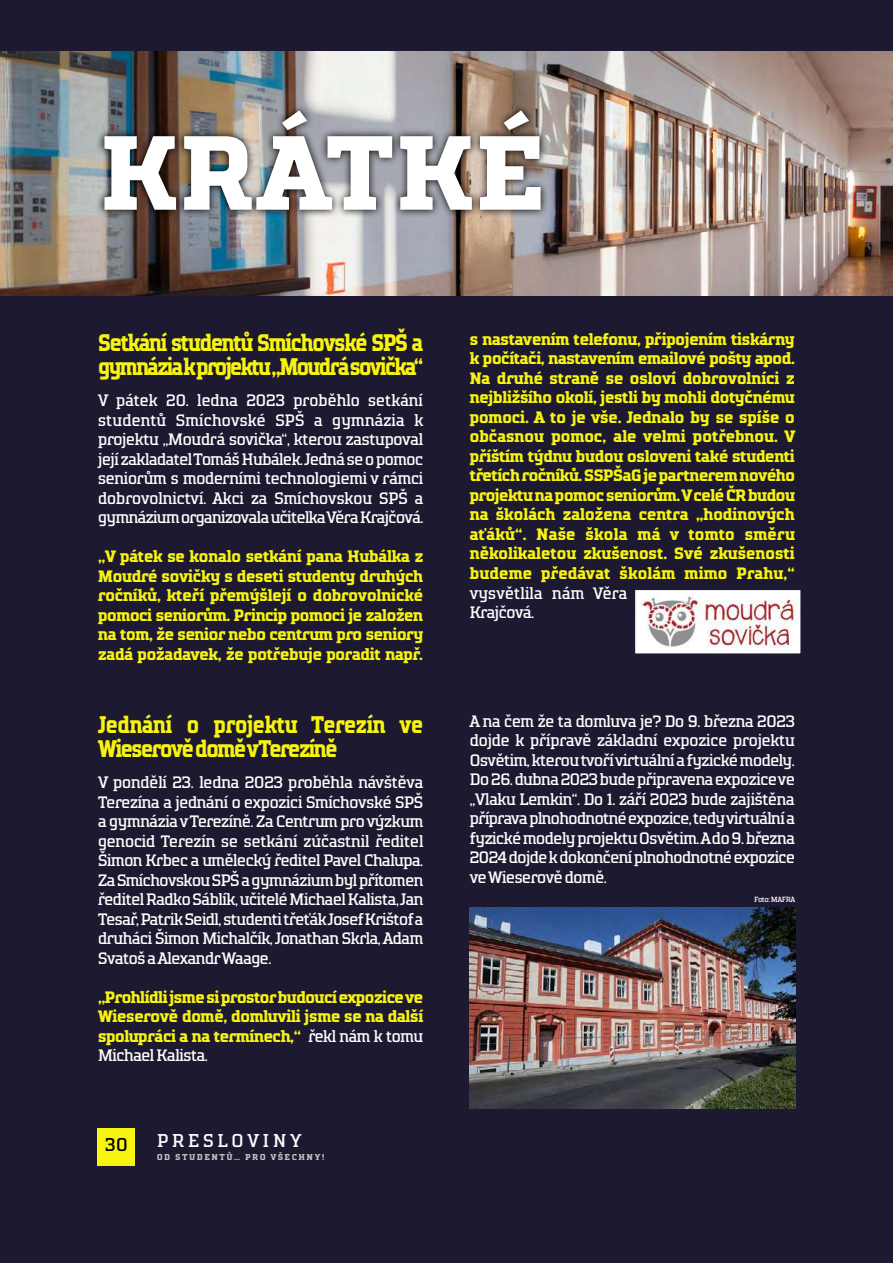
<style>
.page{position:relative;width:893px;height:1263px;background:#1d1931}
.page>*{position:absolute;margin:0;border:0;box-sizing:border-box;transform-origin:0 0}
.t1{font:700 105px "TT Polls";letter-spacing:-.01em;color:#fff;scale:1.1 1}
.t2{font:700 24px/24px "TT Polls";letter-spacing:-.09em;color:#f7f410;scale:.92 1}
.t3{font:700 24px/24px "TT Polls";letter-spacing:-.07em;color:#f7f410;scale:.92 1}
.t4{font:18.6px "TT Polls";letter-spacing:.16em;color:#fff;scale:1.05 1}
.t5{font:18.6px "TT Polls";color:#000;scale:1.05 1}
.t6{font:16.5px/19.5px "TT Polls";letter-spacing:-.065em;color:#fff;text-align:justify;scale:1.05 1}
.t7{font:700 16.5px/19.5px "TT Polls";letter-spacing:-.05em;color:#f7f410;text-align:justify;scale:1.05 1}
.t8{font:16.5px/19.5px "TT Polls";letter-spacing:-.03em;color:#fff;scale:1.05 1}
.t9{font:700 8.55px "TT Polls";letter-spacing:.16em;color:#c0c0c0;scale:1.05 1}
.t10{font:7.5px "TT Polls";letter-spacing:-.06em;color:#fff;scale:1.05 1}
.s1{font-weight:400;color:#fff}
</style>
<div class="page">
<img style="left:637px;top:592px;width:162px;height:60px">
<div style="left:628px;top:583px;width:180px;height:78px;border:8px solid #1d1931"></div>
<img style="left:0;top:52px;width:893px;height:243px">
<img style="left:469px;top:908px;width:326px;height:201px">
<img style="left:95px;top:103px;width:454px;height:115px">
<div style="left:98px;top:1128px;width:37px;height:37px;background:#f7f410"></div>
<h1 class="t1" style="left:99px;top:108px;width:409px">KRÁTKÉ</h1>
<h2 class="t2" style="left:98px;top:331px;width:356px">Setkání studentů Smíchovské SPŠ a gymnázia k projektu „Moudrá sovička“</h2>
<p class="t6" style="left:98px;top:391px;width:312px">V pátek 20. ledna 2023 proběhlo setkání studentů Smíchovské SPŠ a gymnázia k projektu „Moudrá sovička“, kterou zastupoval její zakladatel Tomáš Hubálek. Jedná se o pomoc seniorům s moderními technologiemi v rámci dobrovolnictví. Akci za Smíchovskou SPŠ a gymnázium organizovala učitelka Věra Krajčová.</p>
<p class="t7" style="left:98px;top:547px;width:312px">„V pátek se konalo setkání pana Hubálka z Moudré sovičky s deseti studenty druhých ročníků, kteří přemýšlejí o dobrovolnické pomoci seniorům. Princip pomoci je založen na tom, že senior nebo centrum pro seniory zadá požadavek, že potřebuje poradit např.</p>
<h2 class="t3" style="left:98px;top:713px;width:356px">Jednání o projektu Terezín ve<br>Wieserově domě v Terezíně</h2>
<p class="t6" style="left:98px;top:773px;width:312px">V pondělí 23. ledna 2023 proběhla návštěva Terezína a jednání o expozici Smíchovské SPŠ a gymnázia v Terezíně. Za Centrum pro výzkum genocid Terezín se setkání zúčastnil ředitel Šimon Krbec a umělecký ředitel Pavel Chalupa.<br>Za Smíchovskou SPŠ a gymnázium byl přítomen ředitel Radko Sáblík, učitelé Michael Kalista, Jan Tesař, Patrik Seidl, studenti třeťák Josef Krištof a druháci Šimon Michalčík, Jonathan Skrla, Adam Svatoš a Alexandr Waage.</p>
<p class="t7" style="left:98px;top:988px;width:312px">„Prohlídli jsme si prostor budoucí expozice ve Wieserově domě, domluvili jsme se na další spolupráci a na termínech,“ <span class="s1">řekl nám k tomu Michael Kalista.</span></p>
<p class="t5" style="left:105px;top:1134px;width:24px">30</p>
<p class="t4" style="left:157px;top:1129px;width:139px">PRESLOVINY</p>
<p class="t9" style="left:157px;top:1152px;width:161px">OD STUDENTŮ... PRO VŠECHNY!</p>
<p class="t7" style="left:469px;top:330px;width:312px">s nastavením telefonu, připojením tiskárny k počítači, nastavením emailové pošty apod.<br>Na druhé straně se osloví dobrovolníci z nejbližšího okolí, jestli by mohli dotyčnému pomoci. A to je vše. Jednalo by se spíše o občasnou pomoc, ale velmi potřebnou. V příštím týdnu budou osloveni také studenti třetích ročníků. SSPŠaG je partnerem nového projektu na pomoc seniorům. V celé ČR budou na školách založena centra „hodinových aťáků“. Naše škola má v tomto směru několikaletou zkušenost. Své zkušenosti budeme předávat školám mimo Prahu,“</p>
<p class="t8" style="left:469px;top:583px;width:152px">vysvětlila nám Věra<br>Krajčová.</p>
<p class="t6" style="left:469px;top:711px;width:312px">A na čem že ta domluva je? Do 9. března 2023 dojde k přípravě základní expozice projektu Osvětim, kterou tvoří virtuální a fyzické modely.<br>Do 26. dubna 2023 bude připravena expozice ve „Vlaku Lemkin“. Do 1. září 2023 bude zajištěna příprava plnohodnotné expozice, tedy virtuální a fyzické modely projektu Osvětim. A do 9. března 2024 dojde k dokončení plnohodnotné expozice ve Wieserově domě.</p>
<p class="t10" style="left:754px;top:895px;width:41px">Foto: MAFRA</p>
</div>
